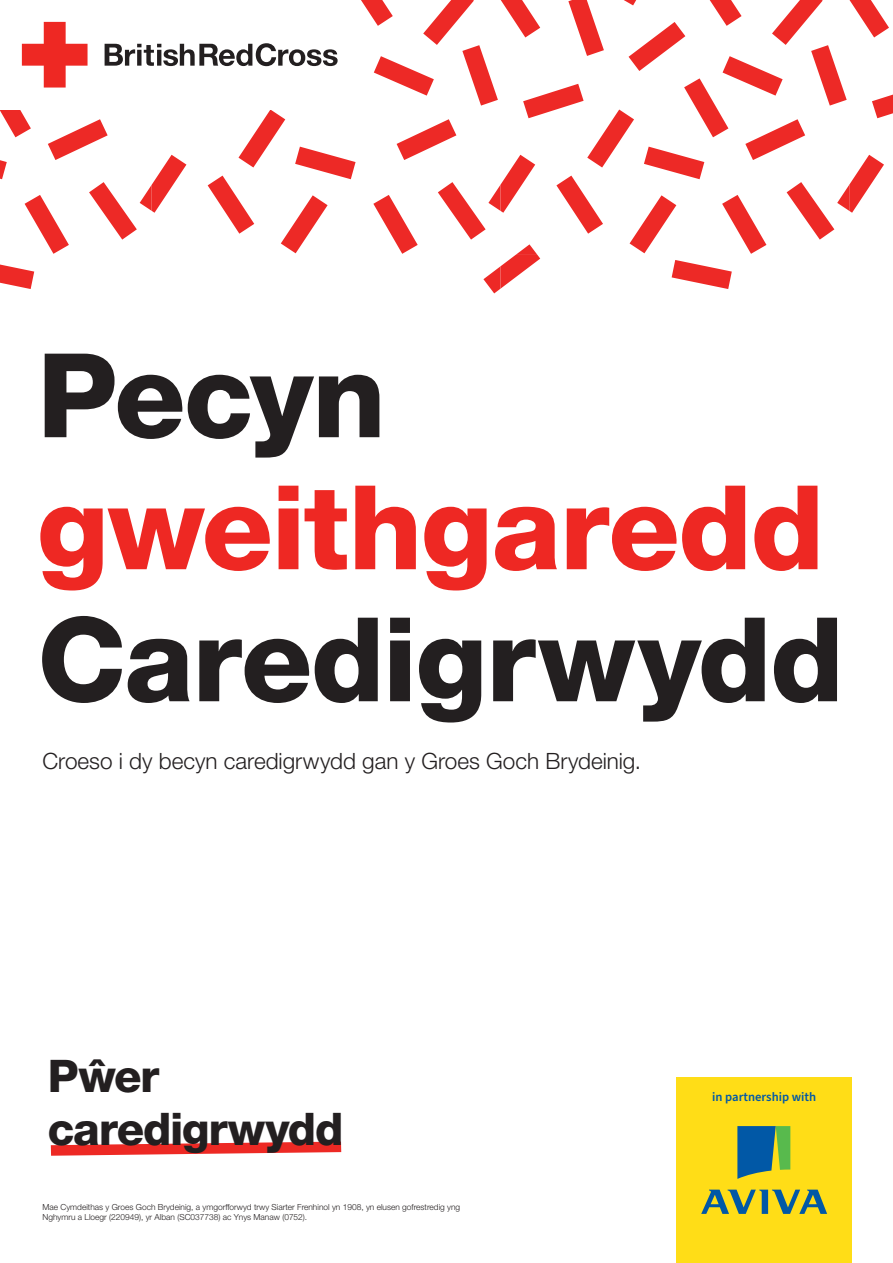
<style>
.page{position:relative;width:893px;height:1263px;background:#fff}
.page>*{position:absolute;margin:0;border:0;box-sizing:border-box;transform-origin:0 0}
.t1{font:800 117px "Helvetica Neue LT Pro";letter-spacing:-.015em;color:#231f20}
.t2{font:800 117px "Helvetica Neue LT Pro";letter-spacing:-.01em;color:#ee2823}
.t3{font:800 45px/52.5px "Helvetica Neue LT Pro";letter-spacing:-.03em;color:#231f20}
.t4{font:300 22.5px "Helvetica Neue LT Pro";color:#231f20}
.t5{font:600 12.6px "Source Sans Pro";color:#0158a6}
.t6{font:300 8.4px/10.1px "Helvetica Neue LT Pro";color:#231f20}
</style>
<div class="page">
<svg style="left:51px;top:1141px;width:290px;height:15px"></svg>
<svg style="left:0;top:0;width:893px;height:294px"></svg>
<div style="left:676px;top:1077px;width:176px;height:186px;background:#ffdd17"></div>
<svg style="left:737px;top:1126px;width:53px;height:53px"></svg>
<svg style="left:701px;top:1189px;width:126px;height:25px"></svg>
<h1 class="t1" style="left:37px;top:326px;width:350px">Pecyn</h1>
<h1 class="t2" style="left:37px;top:458px;width:789px">gweithgaredd</h1>
<h1 class="t1" style="left:37px;top:590px;width:808px">Caredigrwydd</h1>
<h3 class="t4" style="left:43px;top:748px;width:600px">Croeso i dy becyn caredigrwydd gan y Groes Goch Brydeinig.</h3>
<h2 class="t3" style="left:48px;top:1050px;width:297px">Pŵer caredigrwydd</h2>
<p class="t6" style="left:43px;top:1202px;width:419px">Mae Cymdeithas y Groes Goch Brydeinig, a ymgorfforwyd trwy Siarter Frenhinol yn 1908, yn elusen gofrestredig yng<br>Nghymru a Lloegr (220949), yr Alban (SC037738) ac Ynys Manaw (0752).</p>
<h3 class="t5" style="left:712px;top:1088px;width:105px">in partnership with</h3>
</div>
